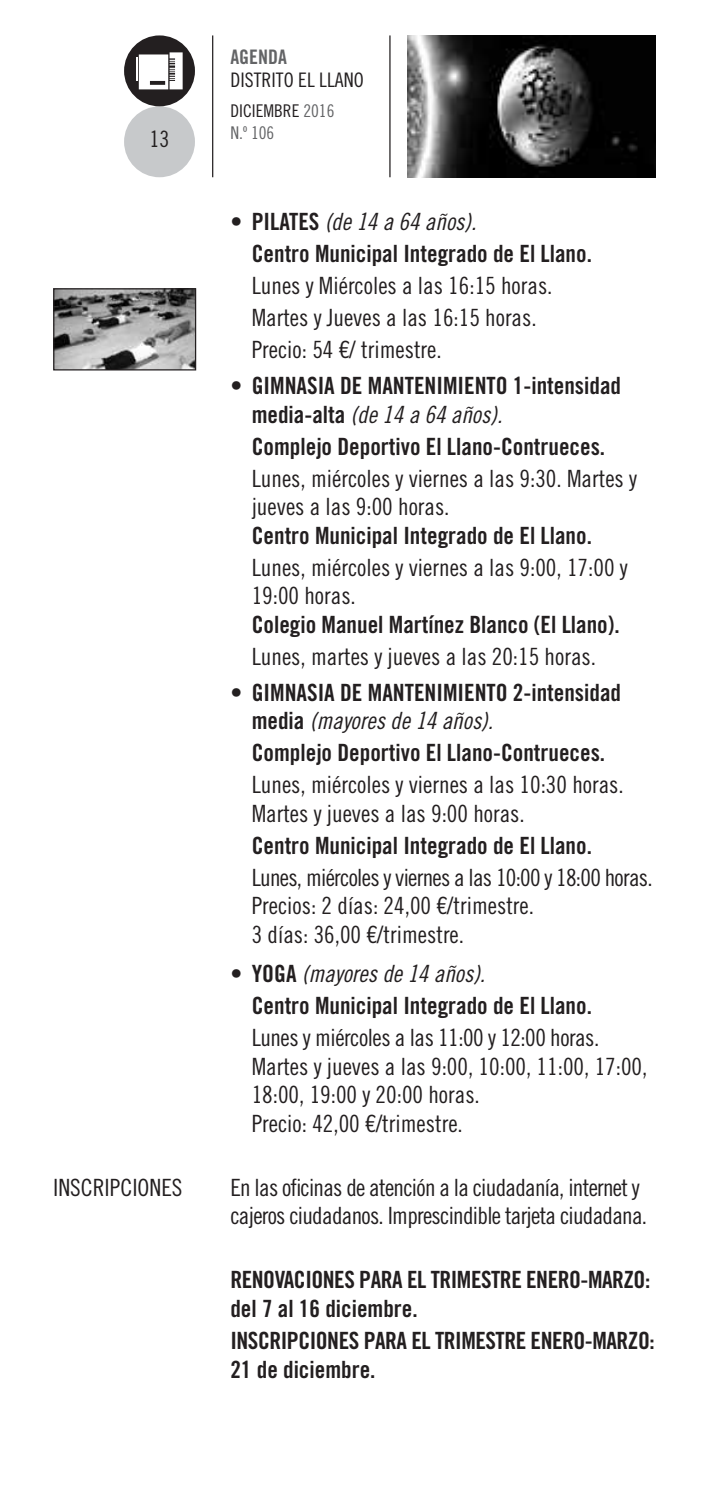
<style>
.page{position:relative;width:709px;height:1489px;background:#fff}
.page>*{position:absolute;margin:0;border:0;box-sizing:border-box;transform-origin:0 0}
.t1{font:23.75px/28.5px "Trade Gothic LT Std Cn 18";color:#231f20}
.t2{font:23.75px "Trade Gothic LT Std Bd Cn 20";color:#231f20}
.t3{font:23.75px/28.5px "Trade Gothic LT Std Bd Cn 20";letter-spacing:-.02em;color:#231f20}
.t4{font:23.75px/28.5px "Trade Gothic LT Std Cn 18";letter-spacing:-.03em;color:#231f20}
.t5{font:23.75px "Trade Gothic LT Std Cn 18 Obl";color:#231f20}
.t6{font:22.5px "Trade Gothic LT Std Cn 18";color:#231f20}
.t7{font:20px "Trade Gothic LT Std Cn 18";color:#231f20}
.t8{font:20px "Trade Gothic LT Std Bd Cn 20";color:#636466}
.t9{font:17.5px/22.5px "Trade Gothic LT Std Cn 18";color:#636466}
.s1{color:#231f20}
.s2{font-family:"Trade Gothic LT Std Bd Cn 20"}
</style>
<div class="page">
<hr style="left:212px;top:35px;width:1px;height:142px;background:#231f20">
<hr style="left:389px;top:35px;width:1px;height:142px;background:#231f20">
<div style="left:124px;top:106px;width:71px;height:71px;background:#c7c9cb;border-radius:50%"></div>
<div style="left:124px;top:35px;width:71px;height:71px;background:#231f20;border-radius:50%"></div>
<svg style="left:139px;top:52px;width:44px;height:37px;background:#dadada"></svg>
<hr style="left:136px;top:57px;width:2px;height:24px;background:#fff">
<img style="left:407px;top:35px;width:249px;height:142px">
<img style="left:55px;top:290px;width:139px;height:78px">
<div style="left:53px;top:288px;width:143px;height:82px;border:1px solid #231f20"></div>
<p class="t6" style="left:149px;top:126px;width:21px">13</p>
<p class="t1" style="left:53px;top:1172px;width:131px">INSCRIPCIONES</p>
<p class="t8" style="left:230px;top:45px;width:58px">AGENDA</p>
<p class="t7" style="left:230px;top:68px;width:135px">DISTRITO EL LLANO</p>
<p class="t9" style="left:230px;top:99px;width:105px"><span class="s1">DICIEMBRE</span> 2016<br>N.º 106</p>
<p class="t5" style="left:230px;top:207px;width:247px"><span class="s2">• PILATES</span> (de 14 a 64 años).</p>
<p class="t2" style="left:252px;top:239px;width:342px">Centro Municipal Integrado de El Llano.</p>
<p class="t1" style="left:252px;top:269px;width:302px;line-height:32px">Lunes y Miércoles a las 16:15 horas.<br>Martes y Jueves a las 16:15 horas.<br>Precio: 54 €/ trimestre.</p>
<p class="t2" style="left:230px;top:371px;width:392px">• GIMNASIA DE MANTENIMIENTO 1-intensidad</p>
<p class="t5" style="left:252px;top:400px;width:252px"><span class="s2">media-alta</span> (de 14 a 64 años).</p>
<p class="t2" style="left:252px;top:432px;width:355px">Complejo Deportivo El Llano-Contrueces.</p>
<p class="t1" style="left:252px;top:464px;width:387px">Lunes, miércoles y viernes a las 9:30. Martes y jueves a las 9:00 horas.</p>
<p class="t2" style="left:252px;top:521px;width:342px">Centro Municipal Integrado de El Llano.</p>
<p class="t1" style="left:252px;top:553px;width:377px">Lunes, miércoles y viernes a las 9:00, 17:00 y<br>19:00 horas.</p>
<p class="t2" style="left:252px;top:610px;width:369px">Colegio Manuel Martínez Blanco (El Llano).</p>
<p class="t1" style="left:252px;top:642px;width:346px">Lunes, martes y jueves a las 20:15 horas.</p>
<p class="t2" style="left:230px;top:677px;width:392px">• GIMNASIA DE MANTENIMIENTO 2-intensidad</p>
<p class="t5" style="left:252px;top:706px;width:243px"><span class="s2">media</span> (mayores de 14 años).</p>
<p class="t2" style="left:252px;top:738px;width:355px">Complejo Deportivo El Llano-Contrueces.</p>
<p class="t1" style="left:252px;top:770px;width:373px">Lunes, miércoles y viernes a las 10:30 horas.<br>Martes y jueves a las 9:00 horas.</p>
<p class="t2" style="left:252px;top:830px;width:342px">Centro Municipal Integrado de El Llano.</p>
<p class="t1" style="left:252px;top:862px;width:402px">Lunes, miércoles y viernes a las 10:00 y 18:00 horas.<br>Precios: 2 días: 24,00 €/trimestre.<br>3 días: 36,00 €/trimestre.</p>
<p class="t5" style="left:230px;top:959px;width:256px"><span class="s2">• YOGA</span> (mayores de 14 años).</p>
<p class="t2" style="left:252px;top:991px;width:342px">Centro Municipal Integrado de El Llano.</p>
<p class="t1" style="left:252px;top:1023px;width:397px">Lunes y miércoles a las 11:00 y 12:00 horas.<br>Martes y jueves a las 9:00, 10:00, 11:00, 17:00, 18:00, 19:00 y 20:00 horas.<br>Precio: 42,00 €/trimestre.</p>
<p class="t4" style="left:230px;top:1172px;width:418px">En las oficinas de atención a la ciudadanía, internet y cajeros ciudadanos. Imprescindible tarjeta ciudadana.</p>
<p class="t3" style="left:230px;top:1265px;width:421px">RENOVACIONES PARA EL TRIMESTRE ENERO-MARZO: del 7 al 16 diciembre.</p>
<p class="t3" style="left:230px;top:1325px;width:426px">INSCRIPCIONES PARA EL TRIMESTRE ENERO-MARZO:<br>21 de diciembre.</p>
</div>
